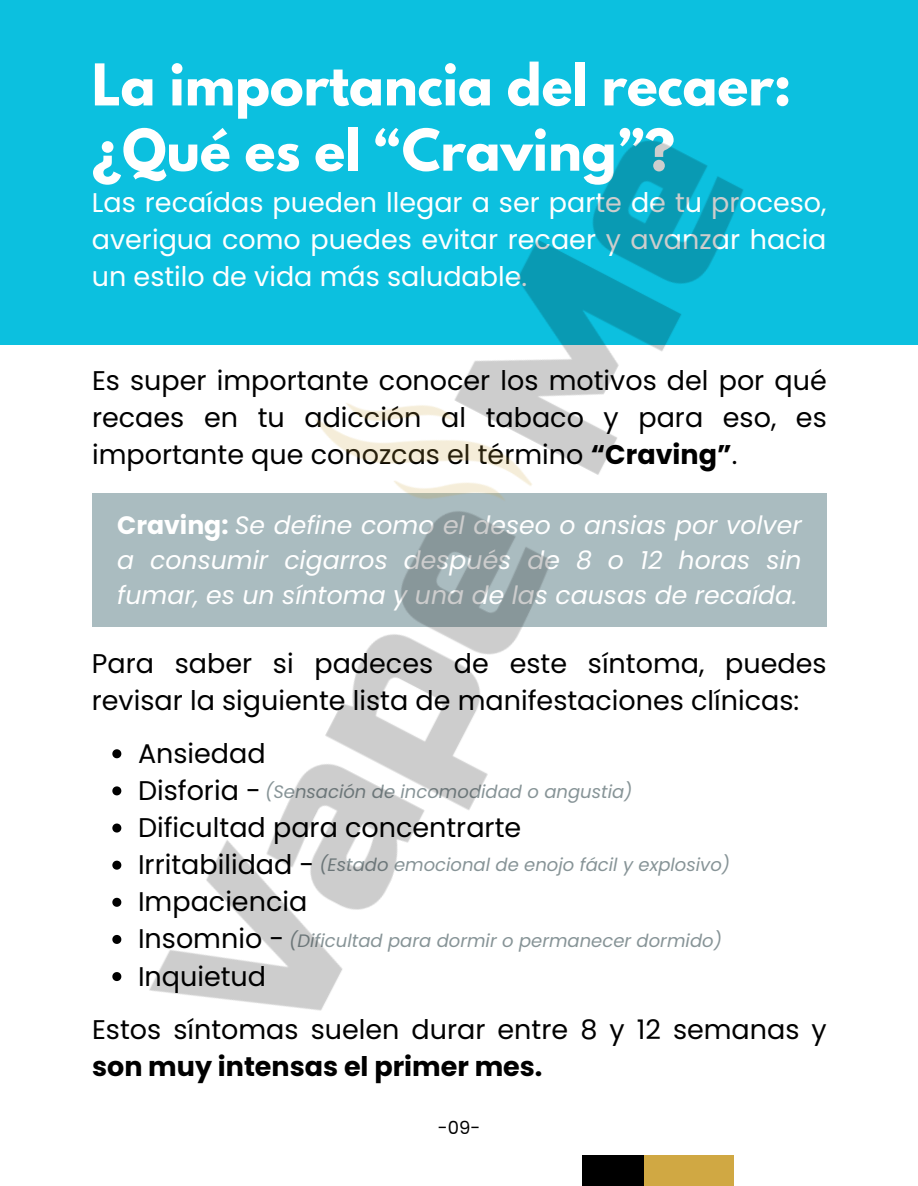
<style>
.page{position:relative;width:918px;height:1186px;background:#fff}
.page>*{position:absolute;margin:0;border:0;box-sizing:border-box;transform-origin:0 0}
.t1{font:700 51px/65.2px "League Spartan";color:#fff}
.t2{font:27px/37.2px "Poppins";color:#000}
.t3{font:27px/37.2px "Poppins";color:#fff;text-align:justify}
.t4{font:italic 25.2px/34.8px "Poppins";color:#fff;text-align:justify}
.t5{font:italic 18px "Poppins";color:#879497}
.t6{font:18px "Poppins";color:#000}
.s1{font-weight:700}
.s2{font-weight:700;font-style:normal}
</style>
<div class="page">
<img style="left:0;top:0;width:918px;height:1186px">
<p class="t1" style="left:92px;top:59px;width:701px">La importancia del recaer: ¿Qué es el “Craving”?</p>
<h1 class="t3" style="left:92px;top:184px;width:736px">Las recaídas pueden llegar a ser parte de tu proceso, averigua como puedes evitar recaer y avanzar hacia un estilo de vida más saludable.</h1>
<h2 class="t2" style="left:92px;top:362px;width:736px;text-align:justify">Es super importante conocer los motivos del por qué recaes en tu adicción al tabaco y para eso, es importante que conozcas el término <span class="s1">“Craving”</span>.</h2>
<h2 class="t4" style="left:117px;top:508px;width:686px"><span class="s2">Craving:</span> Se define como el deseo o ansias por volver a consumir cigarros después de 8 o 12 horas sin fumar, es un síntoma y una de las causas de recaída.</h2>
<h2 class="t2" style="left:92px;top:644px;width:736px">Para saber si padeces de este síntoma, puedes revisar la siguiente lista de manifestaciones clínicas:</h2>
<p class="t2" style="left:138px;top:735px;width:129px">Ansiedad</p>
<p class="t2" style="left:138px;top:772px;width:125px">Disforia -</p>
<p class="t2" style="left:138px;top:809px;width:385px">Dificultad para concentrarte</p>
<p class="t2" style="left:138px;top:846px;width:178px">Irritabilidad -</p>
<p class="t2" style="left:138px;top:883px;width:171px">Impaciencia</p>
<p class="t2" style="left:138px;top:920px;width:148px">Insomnio -</p>
<p class="t2" style="left:138px;top:957px;width:130px">Inquietud</p>
<p class="t2" style="left:92px;top:1010px;width:736px">Estos síntomas suelen durar entre 8 y 12 semanas y <span class="s1">son muy intensas el primer mes.</span></p>
<p class="t5" style="left:265px;top:779px;width:369px">(Sensación de incomodidad o angustia)</p>
<p class="t5" style="left:319px;top:852px;width:412px">(Estado emocional de enojo fácil y explosivo)</p>
<h2 class="t5" style="left:289px;top:928px;width:434px">(Dificultad para dormir o permanecer dormido)</h2>
<h2 class="t6" style="left:438px;top:1115px;width:44px">-09-</h2>
</div>
